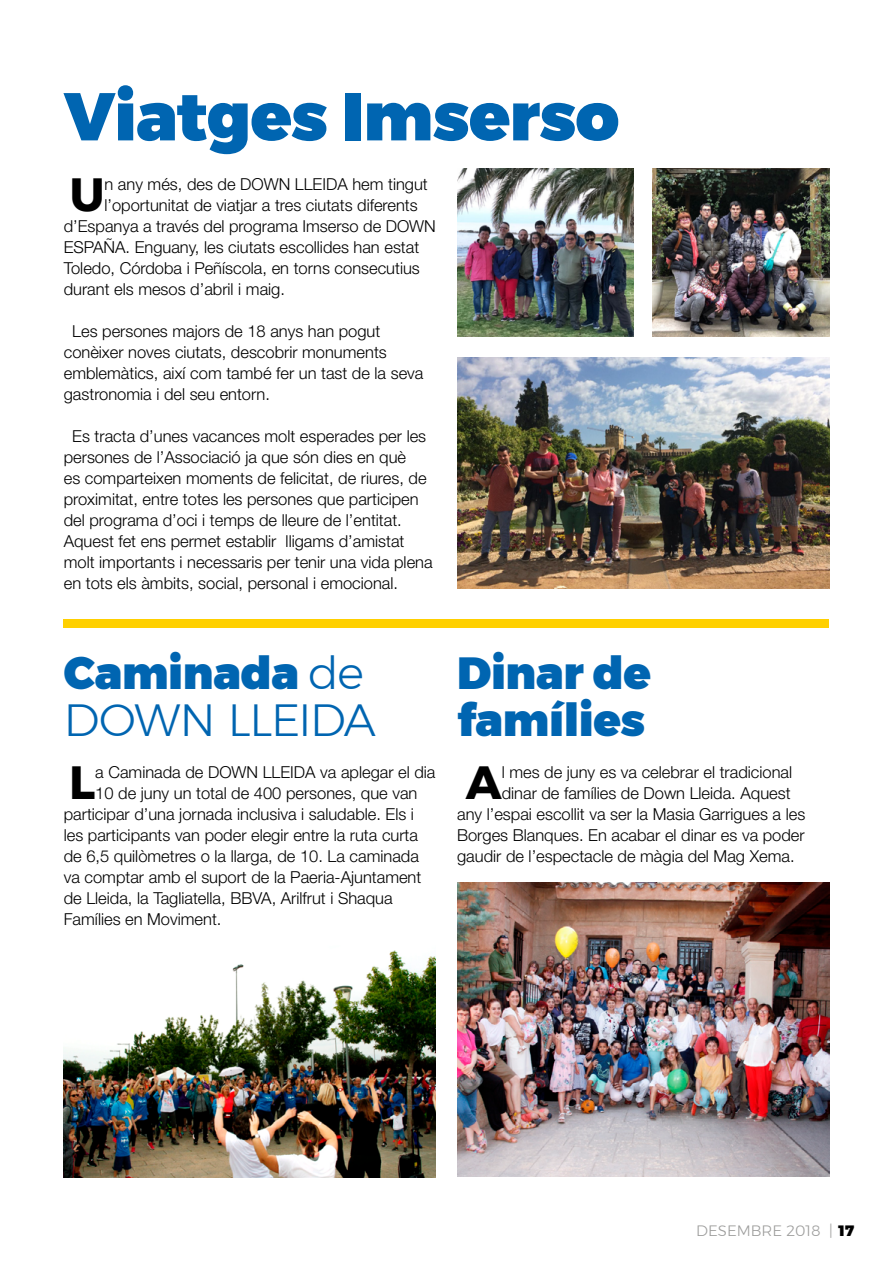
<style>
.page{position:relative;width:893px;height:1263px;background:#fff}
.page>*{position:absolute;margin:0;border:0;box-sizing:border-box;transform-origin:0 0}
.t1{font:900 67.5px "Montserrat";letter-spacing:-.015em;color:#0065b1}
.t2{font:700 46.5px "Montserrat";color:#000}
.t3{font:300 45px/46.5px "Montserrat";letter-spacing:-.03em;color:#0065b1}
.t4{font:900 45px/46.5px "Montserrat";letter-spacing:-.005em;color:#0065b1}
.t5{font:300 16.5px/21px "Helvetica Neue LT Std";color:#000}
.t6{font:300 15px "Montserrat";color:#9d9d9c}
.s1{font-weight:900}
.s2{font-weight:900;color:#000}
</style>
<div class="page">
<img style="left:457px;top:358px;width:372px;height:231px">
<img style="left:457px;top:169px;width:177px;height:168px">
<img style="left:653px;top:169px;width:176px;height:168px">
<div style="left:64px;top:619px;width:765px;height:9px;background:#ffd000"></div>
<img style="left:64px;top:950px;width:372px;height:228px">
<img style="left:457px;top:883px;width:372px;height:294px">
<h1 class="t1" style="left:64px;top:61px;width:557px">Viatges Imserso</h1>
<h2 class="t2" style="left:70px;top:157px;width:36px">U</h2>
<p class="t5" style="left:104px;top:173px;width:325px">n any més, des de DOWN LLEIDA hem tingut</p>
<p class="t5" style="left:104px;top:194px;width:315px">l’oportunitat de viatjar a tres ciutats diferents</p>
<p class="t5" style="left:64px;top:215px;width:374px">d’Espanya a través del programa Imserso de DOWN</p>
<p class="t5" style="left:64px;top:236px;width:357px">ESPAÑA. Enguany, les ciutats escollides han estat</p>
<p class="t5" style="left:64px;top:257px;width:358px">Toledo, Córdoba i Peñíscola, en torns consecutius</p>
<p class="t5" style="left:64px;top:278px;width:223px">durant els mesos d’abril i maig.</p>
<p class="t5" style="left:64px;top:320px;width:361px;text-indent:8px">Les persones majors de 18 anys han pogut conèixer noves ciutats, descobrir monuments emblemàtics, així com també fer un tast de la seva gastronomia i del seu entorn.</p>
<p class="t5" style="left:64px;top:425px;width:370px;text-indent:8px">Es tracta d’unes vacances molt esperades per les persones de l’Associació ja que són dies en què<br>es comparteixen moments de felicitat, de riures, de proximitat, entre totes les persones que participen del programa d’oci i temps de lleure de l’entitat.<br>Aquest fet ens permet establir lligams d’amistat molt importants i necessaris per tenir una vida plena en tots els àmbits, social, personal i emocional.</p>
<h3 class="t3" style="left:64px;top:649px;width:313px"><span class="s1">Caminada</span> de<br>DOWN LLEIDA</h3>
<h3 class="t4" style="left:457px;top:651px;width:196px">Dinar de famílies</h3>
<h2 class="t2" style="left:69px;top:745px;width:28px">L</h2>
<p class="t5" style="left:95px;top:761px;width:342px">a Caminada de DOWN LLEIDA va aplegar el dia</p>
<p class="t5" style="left:95px;top:782px;width:324px">10 de juny un total de 400 persones, que van</p>
<p class="t5" style="left:64px;top:803px;width:352px">participar d’una jornada inclusiva i saludable. Els i</p>
<p class="t5" style="left:64px;top:824px;width:356px">les participants van poder elegir entre la ruta curta</p>
<p class="t5" style="left:64px;top:845px;width:357px">de 6,5 quilòmetres o la llarga, de 10. La caminada</p>
<p class="t5" style="left:64px;top:866px;width:359px">va comptar amb el suport de la Paeria-Ajuntament</p>
<p class="t5" style="left:64px;top:887px;width:330px">de Lleida, la Tagliatella, BBVA, Arilfrut i Shaqua</p>
<p class="t5" style="left:64px;top:908px;width:159px">Famílies en Moviment.</p>
<h2 class="t2" style="left:466px;top:745px;width:37px">A</h2>
<p class="t5" style="left:502px;top:761px;width:292px">l mes de juny es va celebrar el tradicional</p>
<p class="t5" style="left:502px;top:782px;width:290px">dinar de famílies de Down Lleida. Aquest</p>
<p class="t5" style="left:457px;top:803px;width:350px">any l’espai escollit va ser la Masia Garrigues a les</p>
<p class="t5" style="left:457px;top:824px;width:349px">Borges Blanques. En acabar el dinar es va poder</p>
<p class="t5" style="left:457px;top:845px;width:339px">gaudir de l’espectacle de màgia del Mag Xema.</p>
<p class="t6" style="left:696px;top:1220px;width:159px">DESEMBRE 2018 | <span class="s2">17</span></p>
</div>
